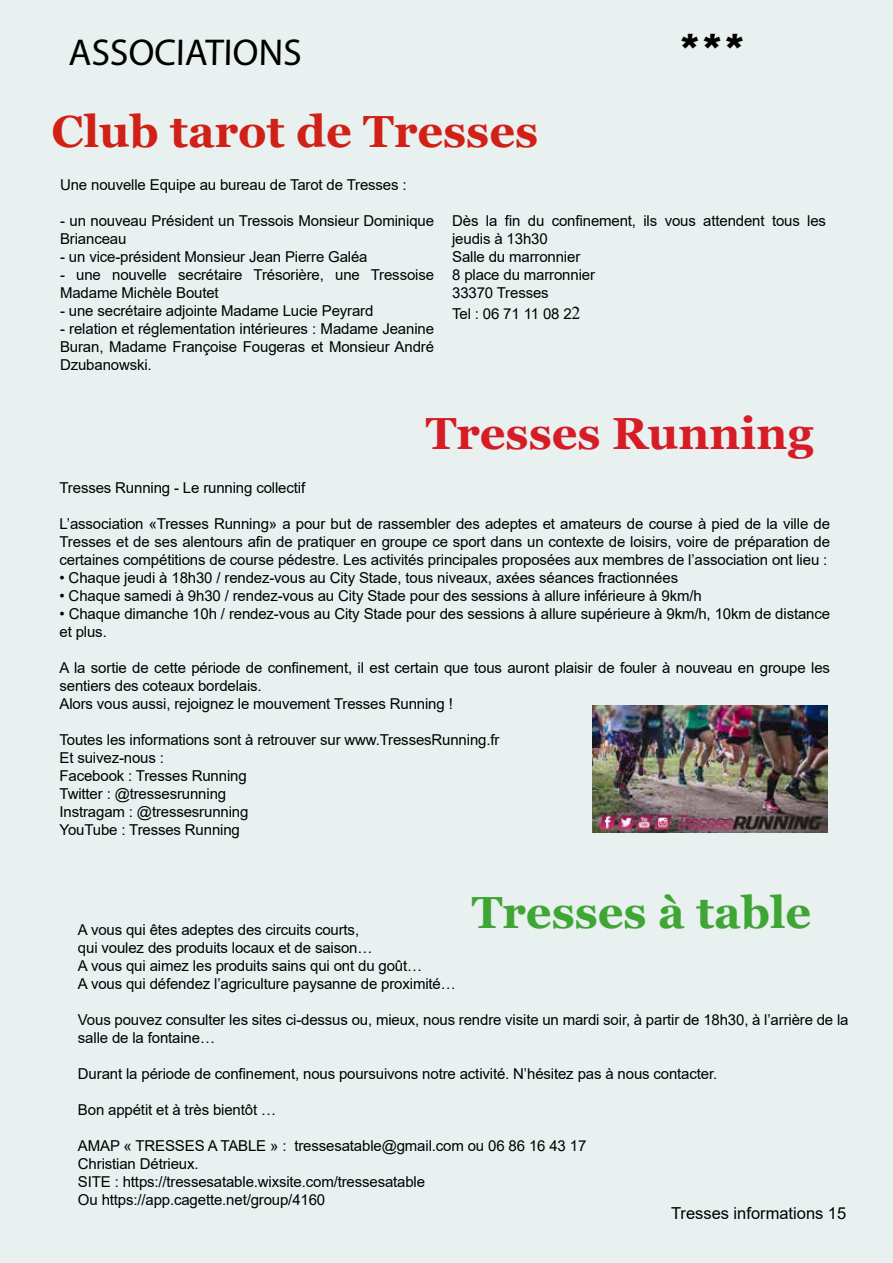
<style>
.page{position:relative;width:893px;height:1263px;background:#e8f0f0}
.page>*{position:absolute;margin:0;border:0;box-sizing:border-box;transform-origin:0 0}
.t1{font:700 45px "Georgia";color:#d12117}
.t2{font:700 45px "Georgia";color:#d61c25}
.t3{font:700 45px "Georgia";color:#3fa535}
.t4{font:700 45px "Eras ITC";color:#000}
.t5{font:37.5px "Myriad Pro";color:#000}
.t6{font:16.5px "Arial";color:#000}
.t7{font:15px/18px "Arial";letter-spacing:-.01em;color:#000}
.s1{font-family:"Times New Roman";font-size:18px}
</style>
<div class="page">
<img style="left:592px;top:705px;width:235px;height:128px">
<h2 class="t5" style="left:68px;top:30px;width:235px">ASSOCIATIONS</h2>
<h1 class="t4" style="left:678px;top:23px;width:70px">***</h1>
<h1 class="t1" style="left:52px;top:103px;width:488px">Club tarot de Tresses</h1>
<p class="t7" style="left:60px;top:175px;width:348px">Une nouvelle Equipe au bureau de Tarot de Tresses :</p>
<p class="t7" style="left:60px;top:211px;width:375px">- un nouveau Président un Tressois Monsieur Dominique<br>Brianceau</p>
<p class="t7" style="left:60px;top:247px;width:309px">- un vice-président Monsieur Jean Pierre Galéa</p>
<p class="t7" style="left:60px;top:265px;width:375px">- une nouvelle secrétaire Trésorière, une Tressoise<br>Madame Michèle Boutet</p>
<p class="t7" style="left:60px;top:301px;width:315px">- une secrétaire adjointe Madame Lucie Peyrard</p>
<p class="t7" style="left:60px;top:319px;width:375px;text-align:justify">- relation et réglementation intérieures : Madame Jeanine Buran, Madame Françoise Fougeras et Monsieur André Dzubanowski.</p>
<p class="t7" style="left:452px;top:211px;width:375px">Dès la fin du confinement, ils vous attendent tous les jeudis à 13h30<br>Salle du marronnier<br>8 place du marronnier<br>33370 Tresses</p>
<p class="t7" style="left:452px;top:305px;width:130px">Tel : 06 71 11 08 2<span class="s1">2</span></p>
<h1 class="t2" style="left:426px;top:404px;width:389px">Tresses Running</h1>
<p class="t7" style="left:60px;top:479px;width:247px">Tresses Running - Le running collectif</p>
<p class="t7" style="left:60px;top:515px;width:772px;text-align:justify">L’association «Tresses Running» a pour but de rassembler des adeptes et amateurs de course à pied de la ville de Tresses et de ses alentours afin de pratiquer en groupe ce sport dans un contexte de loisirs, voire de préparation de certaines compétitions de course pédestre. Les activités principales proposées aux membres de l’association ont lieu :</p>
<p class="t7" style="left:60px;top:569px;width:620px">• Chaque jeudi à 18h30 / rendez-vous au City Stade, tous niveaux, axées séances fractionnées</p>
<p class="t7" style="left:60px;top:587px;width:644px">• Chaque samedi à 9h30 / rendez-vous au City Stade pour des sessions à allure inférieure à 9km/h</p>
<p class="t7" style="left:60px;top:605px;width:772px">• Chaque dimanche 10h / rendez-vous au City Stade pour des sessions à allure supérieure à 9km/h, 10km de distance et plus.</p>
<p class="t7" style="left:60px;top:659px;width:772px">A la sortie de cette période de confinement, il est certain que tous auront plaisir de fouler à nouveau en groupe les sentiers des coteaux bordelais.<br>Alors vous aussi, rejoignez le mouvement Tresses Running !</p>
<p class="t7" style="left:60px;top:731px;width:441px">Toutes les informations sont à retrouver sur www.TressesRunning.fr<br>Et suivez-nous :<br>Facebook : Tresses Running<br>Twitter : @tressesrunning<br>Instragam : @tressesrunning<br>YouTube : Tresses Running</p>
<p class="t7" style="left:78px;top:920px;width:283px">A vous qui êtes adeptes des circuits courts,</p>
<h1 class="t3" style="left:472px;top:883px;width:341px">Tresses à table</h1>
<p class="t7" style="left:78px;top:938px;width:379px">qui voulez des produits locaux et de saison…<br>A vous qui aimez les produits sains qui ont du goût…<br>A vous qui défendez l’agriculture paysanne de proximité…</p>
<p class="t7" style="left:78px;top:1010px;width:772px">Vous pouvez consulter les sites ci-dessus ou, mieux, nous rendre visite un mardi soir, à partir de 18h30, à l’arrière de la salle de la fontaine…</p>
<p class="t7" style="left:78px;top:1064px;width:641px">Durant la période de confinement, nous poursuivons notre activité. N’hésitez pas à nous contacter.</p>
<p class="t7" style="left:78px;top:1100px;width:200px">Bon appétit et à très bientôt …</p>
<p class="t7" style="left:78px;top:1136px;width:510px">AMAP « TRESSES A TABLE » : tressesatable@gmail.com ou 06 86 16 43 17<br>Christian Détrieux.<br>SITE : https://tressesatable.wixsite.com/tressesatable<br>Ou https://app.cagette.net/group/4160</p>
<p class="t6" style="left:671px;top:1202px;width:177px">Tresses informations 15</p>
</div>
